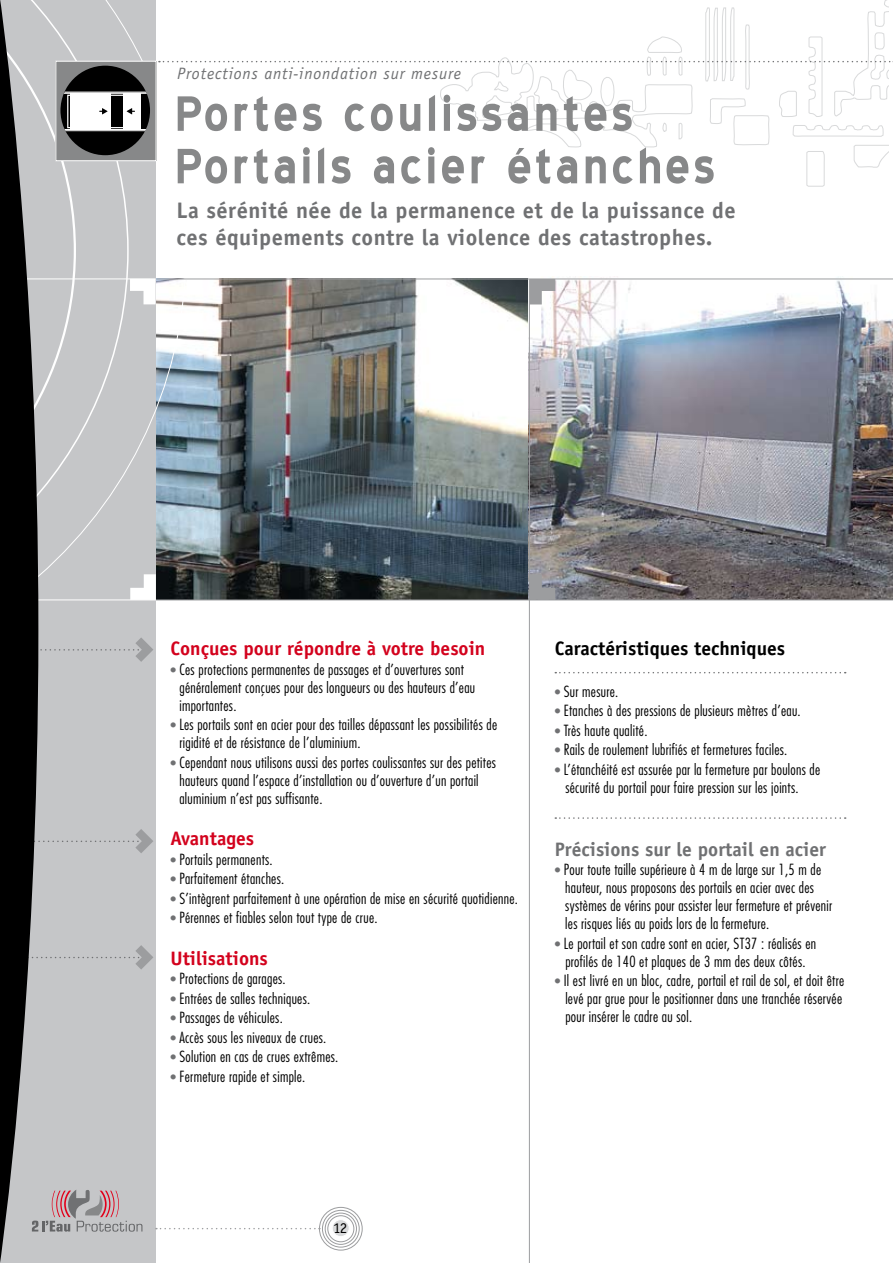
<style>
.page{position:relative;width:893px;height:1263px;background:#fff}
.page>*{position:absolute;margin:0;border:0;box-sizing:border-box;transform-origin:0 0}
.t1{font:700 60px/52.5px "Blue Highway";letter-spacing:.05em;color:#878889}
.t2{font:700 22.5px/27px "Officina Sans";letter-spacing:.02em;color:#707173}
.t3{font:700 19.5px "Officina Sans";color:#d3021d}
.t4{font:700 19.5px "Officina Sans";color:#707173}
.t5{font:700 19.5px "Officina Sans";color:#000}
.t6{font:italic 16.5px "Officina Sans";letter-spacing:.05em;color:#707173}
.t7{font:300 condensed 15px/18px "Futura";letter-spacing:.02em;color:#000}
.t8{font:15px "Officina Sans";color:#000}
.s1{font-size:13.5px;color:#707173}
</style>
<div class="page">
<img style="left:156px;top:519px;width:373px;height:81px">
<img style="left:530px;top:519px;width:363px;height:81px">
<div style="left:0;top:0;width:156px;height:1263px;background:#c5c6c8"></div>
<svg style="left:38px;top:519px;width:149px;height:74px"></svg>
<hr style="left:1px;top:599px;width:155px;height:1px;background:#fff">
<svg style="left:38px;top:637px;width:115px;height:25px"></svg>
<svg style="left:38px;top:829px;width:115px;height:24px"></svg>
<svg style="left:41px;top:945px;width:112px;height:24px"></svg>
<hr style="left:529px;top:279px;width:1px;height:984px;background:#9c9d9f">
<svg style="left:555px;top:672px;width:291px;height:1px"></svg>
<svg style="left:530px;top:574px;width:25px;height:26px"></svg>
<hr style="left:156px;top:600px;width:737px;height:1px;background:#9c9d9f">
<svg style="left:130px;top:574px;width:26px;height:25px"></svg>
<svg style="left:555px;top:817px;width:291px;height:2px"></svg>
<svg style="left:0;top:0;width:38px;height:1263px;fill:#000"></svg>
<svg style="left:2px;top:0;width:891px;height:519px"></svg>
<div style="left:327px;top:1215px;width:27px;height:27px;border:1px solid #9c9d9f;border-radius:50%"></div>
<div style="left:325px;top:1213px;width:32px;height:32px;border:1px solid #9c9d9f;border-radius:50%"></div>
<div style="left:322px;top:1210px;width:37px;height:37px;border:1px solid #9c9d9f;border-radius:50%"></div>
<div style="left:319px;top:1207px;width:43px;height:43px;border:1px solid #9c9d9f;border-radius:50%"></div>
<div style="left:332px;top:1219px;width:17px;height:17px;background:#d9dadb;border-radius:50%"></div>
<div style="left:332px;top:1219px;width:18px;height:18px;border:1px solid #fff;border-radius:50%"></div>
<svg style="left:156px;top:1228px;width:164px;height:1px"></svg>
<svg style="left:32px;top:1189px;width:110px;height:42px"></svg>
<p class="t6" style="left:177px;top:64px;width:285px">Protections anti-inondation sur mesure</p>
<h1 class="t1" style="left:175px;top:88px;width:542px">Portes coulissantes<br>Portails acier étanches</h1>
<h2 class="t2" style="left:176px;top:196px;width:561px">La sérénité née de la permanence et de la puissance de ces équipements contre la violence des catastrophes.</h2>
<h3 class="t3" style="left:170px;top:637px;width:316px">Conçues pour répondre à votre besoin</h3>
<p class="t7" style="left:179px;top:660px;width:297px;text-indent:-9px"><span class="s1">•</span> Ces protections permanentes de passages et d’ouvertures sont généralement conçues pour des longueurs ou des hauteurs d’eau importantes.</p>
<p class="t7" style="left:179px;top:716px;width:319px;text-indent:-9px"><span class="s1">•</span> Les portails sont en acier pour des tailles dépassant les possibilités de rigidité et de résistance de l’aluminium.</p>
<p class="t7" style="left:179px;top:753px;width:318px;text-indent:-9px"><span class="s1">•</span> Cependant nous utilisons aussi des portes coulissantes sur des petites hauteurs quand l’espace d’installation ou d’ouverture d’un portail aluminium n’est pas suffisante.</p>
<h3 class="t3" style="left:170px;top:826px;width:85px">Avantages</h3>
<p class="t7" style="left:170px;top:850px;width:104px"><span class="s1">•</span> Portails permanents.</p>
<p class="t7" style="left:170px;top:870px;width:115px"><span class="s1">•</span> Parfaitement étanches.</p>
<p class="t7" style="left:170px;top:889px;width:349px"><span class="s1">•</span> S’intègrent parfaitement à une opération de mise en sécurité quotidienne.</p>
<p class="t7" style="left:170px;top:909px;width:209px"><span class="s1">•</span> Pérennes et fiables selon tout type de crue.</p>
<h3 class="t3" style="left:170px;top:946px;width:99px">Utilisations</h3>
<p class="t7" style="left:170px;top:970px;width:117px"><span class="s1">•</span> Protections de garages.</p>
<p class="t7" style="left:170px;top:989px;width:141px"><span class="s1">•</span> Entrées de salles techniques.</p>
<p class="t7" style="left:170px;top:1009px;width:114px"><span class="s1">•</span> Passages de véhicules.</p>
<p class="t7" style="left:170px;top:1028px;width:158px"><span class="s1">•</span> Accès sous les niveaux de crues.</p>
<p class="t7" style="left:170px;top:1048px;width:170px"><span class="s1">•</span> Solution en cas de crues extrêmes.</p>
<p class="t7" style="left:170px;top:1067px;width:136px"><span class="s1">•</span> Fermeture rapide et simple.</p>
<h3 class="t5" style="left:555px;top:637px;width:232px">Caractéristiques techniques</h3>
<p class="t7" style="left:555px;top:682px;width:65px"><span class="s1">•</span> Sur mesure.</p>
<p class="t7" style="left:555px;top:701px;width:247px"><span class="s1">•</span> Etanches à des pressions de plusieurs mètres d’eau.</p>
<p class="t7" style="left:555px;top:721px;width:94px"><span class="s1">•</span> Très haute qualité.</p>
<p class="t7" style="left:555px;top:740px;width:234px"><span class="s1">•</span> Rails de roulement lubrifiés et fermetures faciles.</p>
<p class="t7" style="left:565px;top:760px;width:256px;text-indent:-11px"><span class="s1">•</span> L’étanchéité est assurée par la fermeture par boulons de sécurité du portail pour faire pression sur les joints.</p>
<h3 class="t4" style="left:555px;top:837px;width:273px">Précisions sur le portail en acier</h3>
<p class="t7" style="left:565px;top:860px;width:268px;text-indent:-10px"><span class="s1">•</span> Pour toute taille supérieure à 4 m de large sur 1,5 m de hauteur, nous proposons des portails en acier avec des systèmes de vérins pour assister leur fermeture et prévenir les risques liés au poids lors de la fermeture.</p>
<p class="t7" style="left:555px;top:934px;width:263px;text-align:center"><span class="s1">•</span> Le portail et son cadre sont en acier, ST37 : réalisés en profilés de 140 et plaques de 3 mm des deux côtés.</p>
<p class="t7" style="left:565px;top:971px;width:280px;text-indent:-11px"><span class="s1">•</span> Il est livré en un bloc, cadre, portail et rail de sol, et doit être levé par grue pour le positionner dans une tranchée réservée pour insérer le cadre au sol.</p>
<p class="t8" style="left:333px;top:1219px;width:16px">12</p>
</div>
